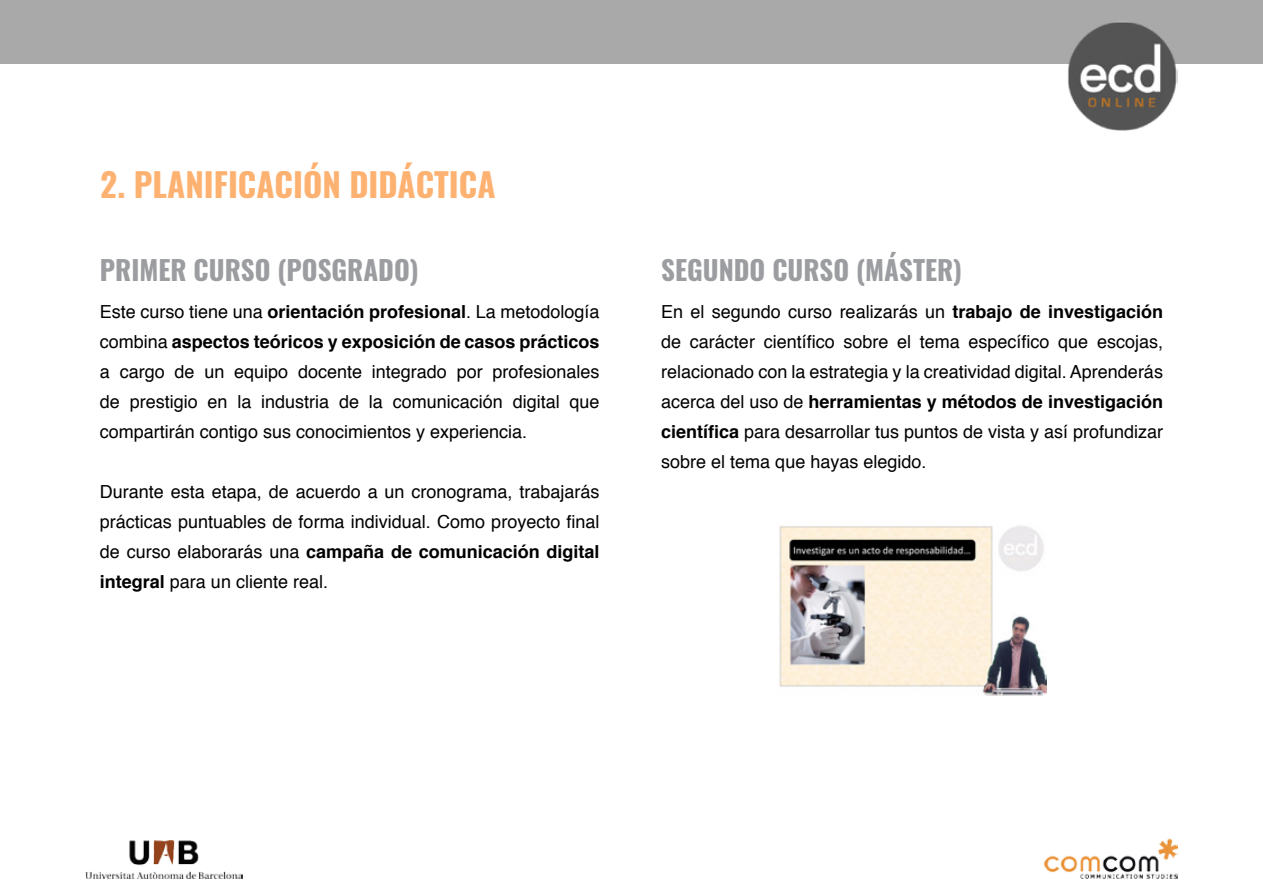
<style>
.page{position:relative;width:1263px;height:893px;background:#fff}
.page>*{position:absolute;margin:0;border:0;box-sizing:border-box;transform-origin:0 0}
.t1{font:700 33px "Oswald";color:#feb271}
.t2{font:700 27px "Oswald";color:#9b9da0}
.t3{font:18px/30px "Helvetica";color:#000;text-align:justify}
.s1{font-weight:700}
</style>
<div class="page">
<div style="left:0;top:0;width:1263px;height:64px;background:#a9a9a9"></div>
<img style="left:85px;top:841px;width:157px;height:37px">
<img style="left:1045px;top:838px;width:133px;height:40px">
<img style="left:1068px;top:22px;width:110px;height:109px">
<img style="left:779px;top:525px;width:268px;height:170px">
<h1 class="t1" style="left:100px;top:161px;width:397px">2. PLANIFICACIÓN DIDÁCTICA</h1>
<h2 class="t2" style="left:100px;top:251px;width:320px">PRIMER CURSO (POSGRADO)</h2>
<h2 class="t2" style="left:661px;top:251px;width:302px">SEGUNDO CURSO (MÁSTER)</h2>
<p class="t3" style="left:100px;top:297px;width:501px">Este curso tiene una <span class="s1">orientación profesional</span>. La metodología combina <span class="s1">aspectos teóricos y exposición de casos prácticos </span>a cargo de un equipo docente integrado por profesionales de prestigio en la industria de la comunicación digital que compartirán contigo sus conocimientos y experiencia.</p>
<p class="t3" style="left:100px;top:477px;width:501px">Durante esta etapa, de acuerdo a un cronograma, trabajarás prácticas puntuables de forma individual. Como proyecto final de curso elaborarás una <span class="s1">campaña de comunicación digital integral</span> para un cliente real.</p>
<p class="t3" style="left:661px;top:297px;width:503px">En el segundo curso realizarás un <span class="s1">trabajo de investigación </span>de carácter científico sobre el tema específico que escojas, relacionado con la estrategia y la creatividad digital. Aprenderás acerca del uso de <span class="s1">herramientas y métodos de investigación científica</span> para desarrollar tus puntos de vista y así profundizar sobre el tema que hayas elegido.</p>
</div>
